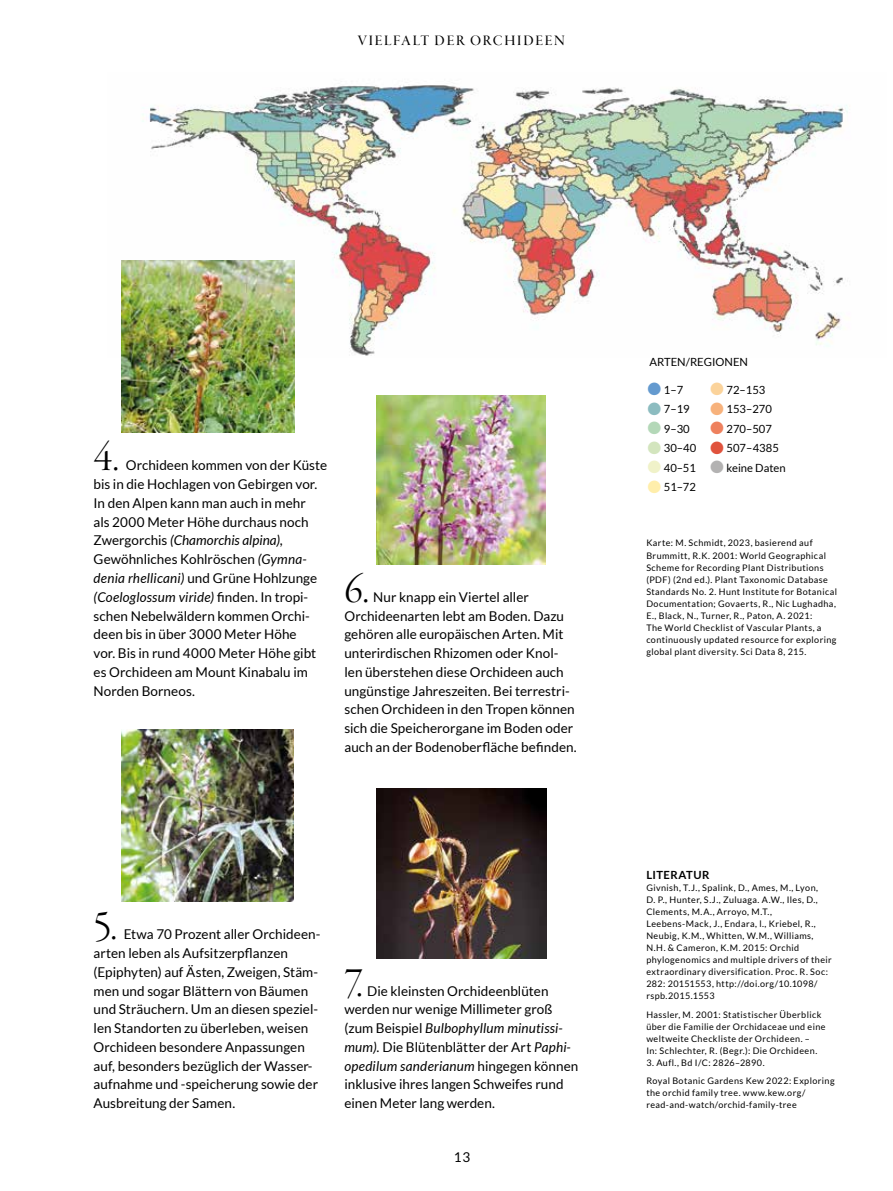
<style>
.page{position:relative;width:893px;height:1191px;background:#fff}
.page>*{position:absolute;margin:0;border:0;box-sizing:border-box;transform-origin:0 0}
.t1{font:45px "Garamond Premr Pro Lt Disp";color:#000}
.t2{font:15px "Garamond Premr Pro Med Disp";letter-spacing:.11em;color:#000}
.t3{font:13.5px/18.8px "Lato";letter-spacing:.005em;color:#000}
.t4{font:11.25px "Lato";color:#000}
.t5{font:700 11.25px "Lato";letter-spacing:.04em;color:#000}
.t6{font:9px/12px "Lato";letter-spacing:.045em;color:#000}
.s1{font-style:italic}
.s2{font-family:"Miller Text";font-size:46.5px;color:#649acf}
.s3{font-family:"Miller Text";font-size:46.5px;color:#8cbcc0}
.s4{font-family:"Miller Text";font-size:46.5px;color:#b4d8b8}
.s5{font-family:"Miller Text";font-size:46.5px;color:#d3e5be}
.s6{font-family:"Miller Text";font-size:46.5px;color:#f0f2c9}
.s7{font-family:"Miller Text";font-size:46.5px;color:#ffeeab}
.s8{font-family:"Miller Text";font-size:46.5px;color:#fbd39b}
.s9{font-family:"Miller Text";font-size:46.5px;color:#f7b27c}
.s10{font-family:"Miller Text";font-size:46.5px;color:#ee815e}
.s11{font-family:"Miller Text";font-size:46.5px;color:#e0533d}
.s12{font-family:"Miller Text";font-size:46.5px;color:#b3b2b2}
</style>
<div class="page">
<img style="left:142px;top:85px;width:706px;height:273px">
<img style="left:121px;top:260px;width:173px;height:173px">
<img style="left:122px;top:730px;width:172px;height:172px">
<img style="left:377px;top:395px;width:169px;height:169px">
<img style="left:377px;top:788px;width:169px;height:170px">
<p class="t2" style="left:358px;top:32px;width:209px">VIELFALT DER ORCHIDEEN</p>
<h1 class="t1" style="left:94px;top:432px;width:27px">4.</h1>
<p class="t3" style="left:94px;top:456px;width:235px;text-indent:32px">Orchideen kommen von der Küste bis in die Hochlagen von Gebirgen vor.<br>In den Alpen kann man auch in mehr<br>als 2000 Meter Höhe durchaus noch Zwergorchis <span class="s1">(Chamorchis alpina), </span>Gewöhnliches Kohlröschen <span class="s1">(Gymna&shy;denia rhellicani)</span> und Grüne Hohlzunge <span class="s1">(Coeloglossum viride)</span> finden. In tropi&shy;schen Nebelwäldern kommen Orchi&shy;deen bis in über 3000 Meter Höhe<br>vor. Bis in rund 4000 Meter Höhe gibt es Orchideen am Mount Kinabalu im Norden Borneos.</p>
<h1 class="t1" style="left:344px;top:563px;width:26px">6.</h1>
<p class="t3" style="left:344px;top:587px;width:234px;text-indent:29px">Nur knapp ein Viertel aller Orchideenarten lebt am Boden. Dazu gehören alle europäischen Arten. Mit unterirdischen Rhizomen oder Knol&shy;len überstehen diese Orchideen auch ungünstige Jahreszeiten. Bei terrestri&shy;schen Orchideen in den Tropen können sich die Speicherorgane im Boden oder auch an der Bodenoberfläche befinden.</p>
<h1 class="t1" style="left:94px;top:901px;width:25px">5.</h1>
<p class="t3" style="left:94px;top:925px;width:228px;text-indent:30px">Etwa 70 Prozent aller Orchideen&shy;arten leben als Aufsitzerpflanzen (Epiphyten) auf Ästen, Zweigen, Stäm&shy;men und sogar Blättern von Bäumen und Sträuchern. Um an diesen speziel&shy;len Standorten zu überleben, weisen Orchideen besondere Anpassungen auf, besonders bezüglich der Wasser&shy;aufnahme und -speicherung sowie der Ausbreitung der Samen.</p>
<h1 class="t1" style="left:344px;top:957px;width:20px">7.</h1>
<p class="t3" style="left:344px;top:981px;width:235px;text-indent:23px">Die kleinsten Orchideenblüten werden nur wenige Millimeter groß (zum Beispiel <span class="s1">Bulbophyllum minutissi&shy;mum).</span> Die Blütenblätter der Art <span class="s1">Paphi&shy;opedilum sanderianum</span> hingegen können inklusive ihres langen Schweifes rund einen Meter lang werden.</p>
<p class="t3" style="left:454px;top:1147px;width:18px">13</p>
<p class="t4" style="left:649px;top:356px;width:100px">ARTEN/REGIONEN</p>
<p class="t4" style="left:645px;top:383px;width:40px"><span class="s2">•</span>1–7</p>
<p class="t4" style="left:645px;top:403px;width:46px"><span class="s3">•</span>7–19</p>
<p class="t4" style="left:645px;top:422px;width:46px"><span class="s4">•</span>9–30</p>
<p class="t4" style="left:645px;top:442px;width:53px"><span class="s5">•</span>30–40</p>
<p class="t4" style="left:645px;top:461px;width:53px"><span class="s6">•</span>40–51</p>
<p class="t4" style="left:645px;top:481px;width:53px"><span class="s7">•</span>51–72</p>
<p class="t4" style="left:707px;top:383px;width:60px"><span class="s8">•</span>72–153</p>
<p class="t4" style="left:707px;top:403px;width:66px"><span class="s9">•</span>153–270</p>
<p class="t4" style="left:707px;top:422px;width:66px"><span class="s10">•</span>270–507</p>
<p class="t4" style="left:707px;top:442px;width:73px"><span class="s11">•</span>507–4385</p>
<p class="t4" style="left:707px;top:461px;width:80px"><span class="s12">•</span>keine Daten</p>
<p class="t6" style="left:646px;top:537px;width:192px">Karte: M. Schmidt, 2023, basierend auf Brummitt, R.K. 2001: World Geographical Scheme for Recording Plant Distributions (PDF) (2nd ed.). Plant Taxonomic Database Standards No. 2. Hunt Institute for Botanical Documentation; Govaerts, R., Nic Lughadha, E., Black, N., Turner, R., Paton, A. 2021:<br>The World Checklist of Vascular Plants, a continuously updated resource for exploring global plant diversity. Sci Data 8, 215.</p>
<p class="t5" style="left:646px;top:868px;width:65px">LITERATUR</p>
<p class="t6" style="left:646px;top:882px;width:187px">Givnish, T.J., Spalink, D., Ames, M., Lyon,<br>D. P., Hunter, S.J., Zuluaga. A.W., Iles, D., Clements, M.A., Arroyo, M.T., Leebens--Mack, J., Endara, l., Kriebel, R., Neubig, K.M., Whitten, W.M., Williams, N.H. &amp; Cameron, K.M. 2015: Orchid phylogenomics and multiple drivers of their extraordinary diversification. Proc. R. Soc:<br>282: 20151553, http://doi.org/10.1098/ rspb.2015.1553</p>
<p class="t6" style="left:646px;top:1008px;width:181px">Hassler, M. 2001: Statistischer Überblick über die Familie der Orchidaceae und eine weltweite Checkliste der Orchideen. –<br>In: Schlechter, R. (Begr.): Die Orchideen.</p>
<p class="t6" style="left:646px;top:1053px;width:190px;line-height:18.5px">3. Aufl., Bd I/C: 2826–2890.<br>Royal Botanic Gardens Kew 2022: Exploring</p>
<p class="t6" style="left:646px;top:1086px;width:161px">the orchid family tree. www.kew.org/ read-and-watch/orchid-family-tree</p>
</div>
